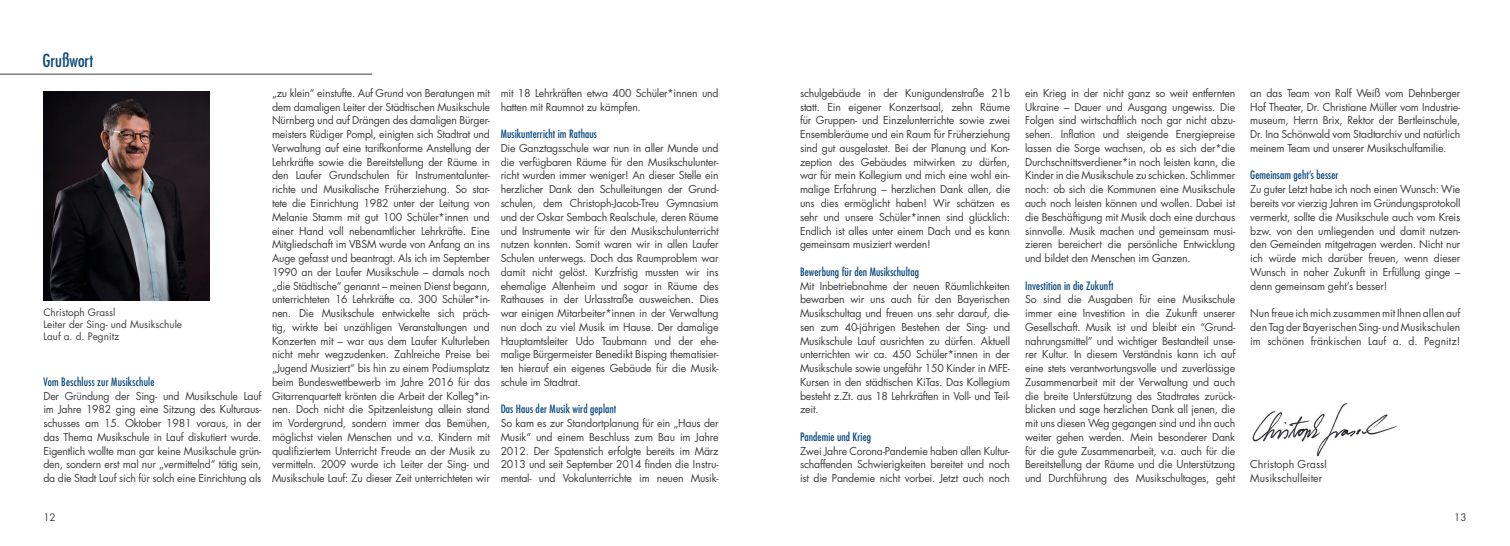
<style>
.page{position:relative;width:1510px;height:546px;background:#fff}
.page>*{position:absolute;margin:0;border:0;box-sizing:border-box;transform-origin:0 0}
.t1{font:condensed 17.5px "Futura";color:#09497d}
.t2{font:condensed 11.25px "Futura";letter-spacing:.01em;color:#09497d}
.t3{font:10.62px/13.8px "Futura";letter-spacing:-.02em;color:#3e3e3f;text-align:justify}
.t4{font:10.62px/13.8px "Futura";color:#3e3e3f}
.t5{font:10px/11.9px "Futura";color:#3e3e3f}
</style>
<div class="page">
<img style="left:43px;top:92px;width:166px;height:209px">
<img style="left:1252px;top:402px;width:145px;height:55px">
<hr style="left:0;top:74px;width:372px;height:1px;background:#3e3e3f">
<h1 class="t1" style="left:43px;top:50px;width:52px">Grußwort</h1>
<p class="t5" style="left:43px;top:306px;width:140px">Christoph Grassl<br>Leiter der Sing- und Musikschule<br>Lauf a. d. Pegnitz</p>
<p class="t2" style="left:43px;top:375px;width:113px">Vom Beschluss zur Musikschule</p>
<p class="t3" style="left:43px;top:389px;width:219px">Der Gründung der Sing- und Musikschule Lauf im Jahre 1982 ging eine Sitzung des Kulturaus&shy;schusses am 15. Oktober 1981 voraus, in der das Thema Musikschule in Lauf diskutiert wurde.<br>Eigentlich wollte man gar keine Musikschule grün&shy;den, sondern erst mal nur „vermittelnd“ tätig sein, da die Stadt Lauf sich für solch eine Einrichtung als</p>
<p class="t3" style="left:272px;top:86px;width:219px">„zu klein“ einstufte. Auf Grund von Beratungen mit dem damaligen Leiter der Städtischen Musikschule Nürnberg und auf Drängen des damaligen Bürger&shy;meisters Rüdiger Pompl, einigten sich Stadtrat und Verwaltung auf eine tarifkonforme Anstellung der Lehrkräfte sowie die Bereitstellung der Räume in den Laufer Grundschulen für Instrumentalunter&shy;richte und Musikalische Früherziehung. So star&shy;tete die Einrichtung 1982 unter der Leitung von Melanie Stamm mit gut 100 Schüler*innen und einer Hand voll nebenamtlicher Lehrkräfte. Eine Mitgliedschaft im VBSM wurde von Anfang an ins Auge gefasst und beantragt. Als ich im September 1990 an der Laufer Musikschule – damals noch „die Städtische“ genannt – meinen Dienst begann, unterrichteten 16 Lehrkräfte ca. 300 Schüler*in&shy;nen. Die Musikschule entwickelte sich präch&shy;tig, wirkte bei unzähligen Veranstaltungen und Konzerten mit – war aus dem Laufer Kulturleben nicht mehr wegzudenken. Zahlreiche Preise bei „Jugend Musiziert“ bis hin zu einem Podiumsplatz beim Bundeswettbewerb im Jahre 2016 für das Gitarrenquartett krönten die Arbeit der Kolleg*in&shy;nen. Doch nicht die Spitzenleistung allein stand im Vordergrund, sondern immer das Bemühen, möglichst vielen Menschen und v.a. Kindern mit qualifiziertem Unterricht Freude an der Musik zu vermitteln. 2009 wurde ich Leiter der Sing- und Musikschule Lauf: Zu dieser Zeit unterrichteten wir</p>
<p class="t3" style="left:500px;top:86px;width:219px">mit 18 Lehrkräften etwa 400 Schüler*innen und hatten mit Raumnot zu kämpfen.</p>
<p class="t2" style="left:500px;top:127px;width:98px">Musikunterricht im Rathaus</p>
<p class="t3" style="left:500px;top:141px;width:219px">Die Ganztagsschule war nun in aller Munde und die verfügbaren Räume für den Musikschulunter&shy;richt wurden immer weniger! An dieser Stelle ein herzlicher Dank den Schulleitungen der Grund&shy;schulen, dem Christoph-Jacob-Treu Gymnasium und der Oskar Sembach Realschule, deren Räume und Instrumente wir für den Musikschulunterricht nutzen konnten. Somit waren wir in allen Laufer Schulen unterwegs. Doch das Raumproblem war damit nicht gelöst. Kurzfristig mussten wir ins ehemalige Altenheim und sogar in Räume des Rathauses in der Urlasstraße ausweichen. Dies war einigen Mitarbeiter*innen in der Verwaltung nun doch zu viel Musik im Hause. Der damalige Hauptamtsleiter Udo Taubmann und der ehe&shy;malige Bürgermeister Benedikt Bisping thematisier&shy;ten hierauf ein eigenes Gebäude für die Musik&shy;schule im Stadtrat.</p>
<p class="t2" style="left:500px;top:402px;width:117px">Das Haus der Musik wird geplant</p>
<p class="t3" style="left:500px;top:416px;width:219px">So kam es zur Standortplanung für ein „Haus der Musik“ und einem Beschluss zum Bau im Jahre 2012. Der Spatenstich erfolgte bereits im März 2013 und seit September 2014 finden die Instru&shy;mental- und Vokalunterrichte im neuen Musik-</p>
<p class="t3" style="left:800px;top:86px;width:212px">schulgebäude in der Kunigundenstraße 21b statt. Ein eigener Konzertsaal, zehn Räume für Gruppen- und Einzelunterrichte sowie zwei Ensembleräume und ein Raum für Früherziehung sind gut ausgelastet. Bei der Planung und Kon&shy;zeption des Gebäudes mitwirken zu dürfen, war für mein Kollegium und mich eine wohl ein&shy;malige Erfahrung – herzlichen Dank allen, die uns dies ermöglicht haben! Wir schätzen es sehr und unsere Schüler*innen sind glücklich:<br>Endlich ist alles unter einem Dach und es kann gemeinsam musiziert werden!</p>
<p class="t2" style="left:800px;top:265px;width:120px">Bewerbung für den Musikschultag</p>
<p class="t3" style="left:800px;top:279px;width:212px">Mit Inbetriebnahme der neuen Räumlichkeiten bewarben wir uns auch für den Bayerischen Musikschultag und freuen uns sehr darauf, die&shy;sen zum 40-jährigen Bestehen der Sing- und Musikschule Lauf ausrichten zu dürfen. Aktuell unterrichten wir ca. 450 Schüler*innen in der Musikschule sowie ungefähr 150 Kinder in MFE-Kursen in den städtischen KiTas. Das Kollegium besteht z.Zt. aus 18 Lehrkräften in Voll- und Teil&shy;zeit.</p>
<p class="t2" style="left:800px;top:430px;width:73px">Pandemie und Krieg</p>
<p class="t3" style="left:800px;top:444px;width:212px">Zwei Jahre Corona-Pandemie haben allen Kultur&shy;schaffenden Schwierigkeiten bereitet und noch ist die Pandemie nicht vorbei. Jetzt auch noch</p>
<p class="t3" style="left:1025px;top:86px;width:212px">ein Krieg in der nicht ganz so weit entfernten Ukraine – Dauer und Ausgang ungewiss. Die Folgen sind wirtschaftlich noch gar nicht abzu&shy;sehen. Inflation und steigende Energiepreise lassen die Sorge wachsen, ob es sich der*die Durchschnittsverdiener*in noch leisten kann, die Kinder in die Musikschule zu schicken. Schlimmer noch: ob sich die Kommunen eine Musikschule auch noch leisten können und wollen. Dabei ist die Beschäftigung mit Musik doch eine durchaus sinnvolle. Musik machen und gemeinsam musi&shy;zieren bereichert die persönliche Entwicklung und bildet den Menschen im Ganzen.</p>
<p class="t2" style="left:1025px;top:278px;width:90px">Investition in die Zukunft</p>
<p class="t3" style="left:1025px;top:292px;width:212px">So sind die Ausgaben für eine Musikschule immer eine Investition in die Zukunft unserer Gesellschaft. Musik ist und bleibt ein “Grund&shy;nahrungsmittel” und wichtiger Bestandteil unse&shy;rer Kultur. In diesem Verständnis kann ich auf eine stets verantwortungsvolle und zuverlässige Zusammenarbeit mit der Verwaltung und auch die breite Unterstützung des Stadtrates zurück&shy;blicken und sage herzlichen Dank all jenen, die mit uns diesen Weg gegangen sind und ihn auch weiter gehen werden. Mein besonderer Dank für die gute Zusammenarbeit, v.a. auch für die Bereitstellung der Räume und die Unterstützung und Durchführung des Musikschultages, geht</p>
<p class="t3" style="left:1250px;top:86px;width:212px">an das Team von Ralf Weiß vom Dehnberger Hof Theater, Dr. Christiane Müller vom Industrie&shy;museum, Herrn Brix, Rektor der Bertleinschule, Dr. Ina Schönwald vom Stadtarchiv und natürlich meinem Team und unserer Musikschulfamilie.</p>
<p class="t2" style="left:1250px;top:168px;width:90px">Gemeinsam geht’s besser</p>
<p class="t3" style="left:1250px;top:182px;width:212px">Zu guter Letzt habe ich noch einen Wunsch: Wie bereits vor vierzig Jahren im Gründungsprotokoll vermerkt, sollte die Musikschule auch vom Kreis bzw. von den umliegenden und damit nutzen&shy;den Gemeinden mitgetragen werden. Nicht nur ich würde mich darüber freuen, wenn dieser Wunsch in naher Zukunft in Erfüllung ginge – denn gemeinsam geht’s besser!</p>
<p class="t3" style="left:1250px;top:306px;width:212px">Nun freue ich mich zusammen mit Ihnen allen auf den Tag der Bayerischen Sing- und Musikschulen im schönen fränkischen Lauf a. d. Pegnitz!</p>
<p class="t4" style="left:1250px;top:457px;width:78px">Christoph Grassl<br>Musikschulleiter</p>
<p class="t5" style="left:43px;top:511px;width:14px">12</p>
<p class="t5" style="left:1454px;top:511px;width:14px">13</p>
</div>
